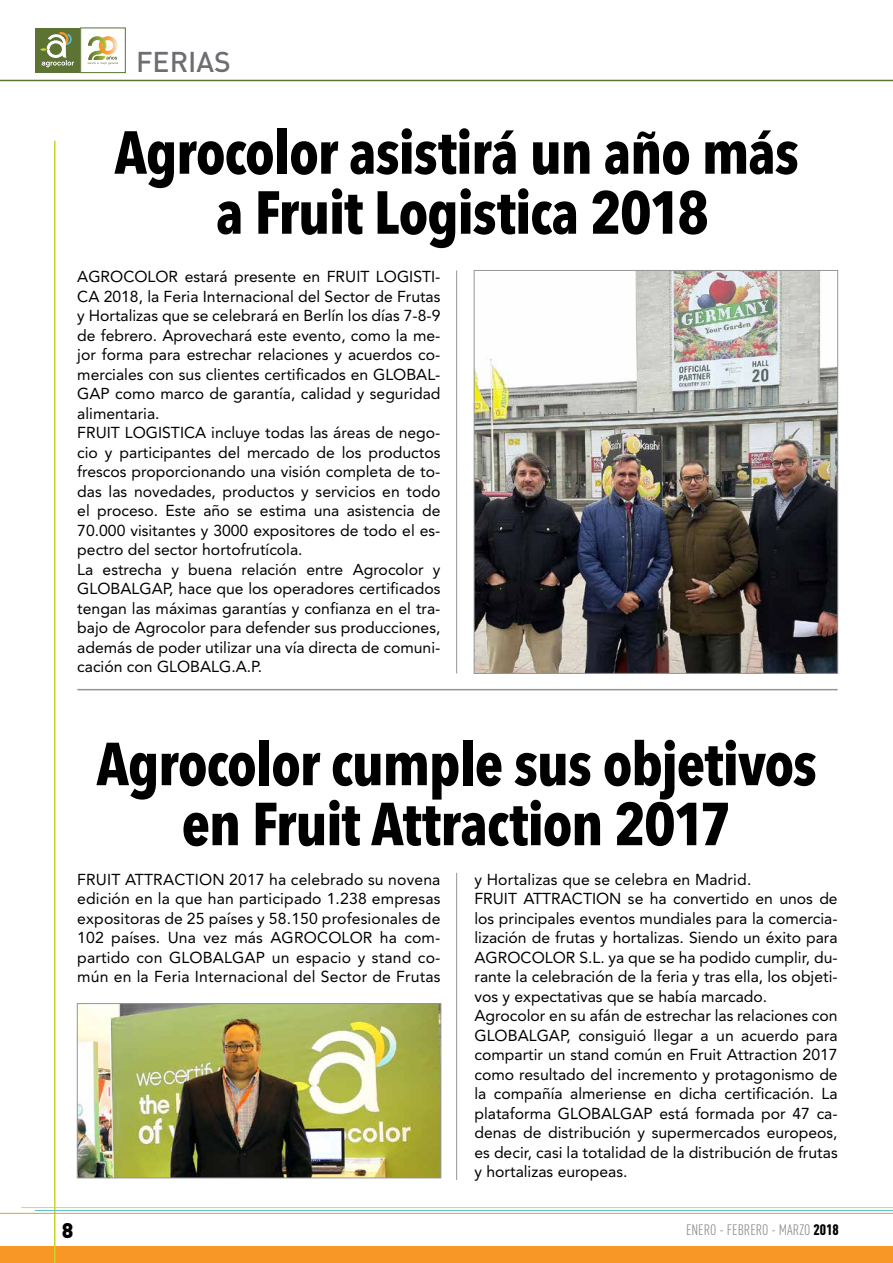
<style>
.page{position:relative;width:893px;height:1263px;background:#fff}
.page>*{position:absolute;margin:0;border:0;box-sizing:border-box;transform-origin:0 0}
.t1{font:700 60px/60px "Avenir Next Condensed";letter-spacing:-.02em;color:#000;text-align:center}
.t2{font:500 28.35px "DIN";color:#6d6e71}
.t3{font:900 21px "DIN";color:#000}
.t4{font:15.75px/19.5px "Avenir LT Std";color:#000}
.t5{font:15px "DIN Cond";color:#939598}
.s1{font-weight:900;color:#000}
</style>
<div class="page">
<div style="left:0;top:1246px;width:893px;height:17px;background:#f89725"></div>
<hr style="left:54px;top:141px;width:2px;height:1122px;background:#cad32b">
<hr style="left:21px;top:1207px;width:872px;height:1px;background:#fed401">
<hr style="left:0;top:1213px;width:893px;height:1px;background:#f29a1f">
<hr style="left:0;top:80px;width:893px;height:1px;background:#5e7333">
<hr style="left:35px;top:1210px;width:858px;height:1px;background:#57c0d9">
<div style="left:35px;top:28px;width:45px;height:45px;background:#5c7334"></div>
<svg style="left:40px;top:32px;width:34px;height:35px"></svg>
<svg style="left:88px;top:36px;width:30px;height:29px"></svg>
<hr style="left:77px;top:689px;width:761px;height:1px;background:#939598">
<img style="left:476px;top:272px;width:360px;height:400px">
<div style="left:474px;top:270px;width:364px;height:404px;border:1px solid #939598"></div>
<img style="left:79px;top:1005px;width:360px;height:171px">
<div style="left:77px;top:1003px;width:364px;height:175px;border:1px solid #939598"></div>
<hr style="left:456px;top:270px;width:1px;height:403px;background:#939598">
<hr style="left:456px;top:873px;width:1px;height:307px;background:#939598">
<h2 class="t2" style="left:136px;top:44px;width:96px">FERIAS</h2>
<h1 class="t1" style="left:114px;top:122px;width:686px">Agrocolor asistirá un año más a Fruit Logistica 2018</h1>
<p class="t4" style="left:77px;top:267px;width:365px">AGROCOLOR estará presente en FRUIT LOGISTI-CA 2018, la Feria Internacional del Sector de Frutas y Hortalizas que se celebrará en Berlín los días 7-8-9 de febrero. Aprovechará este evento, como la me&shy;jor forma para estrechar relaciones y acuerdos co&shy;merciales con sus clientes certificados en GLOBAL-GAP como marco de garantía, calidad y seguridad alimentaria.<br>FRUIT LOGISTICA incluye todas las áreas de nego&shy;cio y participantes del mercado de los productos frescos proporcionando una visión completa de to&shy;das las novedades, productos y servicios en todo el proceso. Este año se estima una asistencia de 70.000 visitantes y 3000 expositores de todo el es&shy;pectro del sector hortofrutícola.<br>La estrecha y buena relación entre Agrocolor y GLOBALGAP, hace que los operadores certificados tengan las máximas garantías y confianza en el tra&shy;bajo de Agrocolor para defender sus producciones, además de poder utilizar una vía directa de comuni&shy;cación con GLOBALG.A.P.</p>
<h1 class="t1" style="left:96px;top:734px;width:722px">Agrocolor cumple sus objetivos en Fruit Attraction 2017</h1>
<p class="t4" style="left:77px;top:870px;width:365px;text-align:justify">FRUIT ATTRACTION 2017 ha celebrado su novena edición en la que han participado 1.238 empresas expositoras de 25 países y 58.150 profesionales de 102 países. Una vez más AGROCOLOR ha com&shy;partido con GLOBALGAP un espacio y stand co&shy;mún en la Feria Internacional del Sector de Frutas</p>
<p class="t4" style="left:474px;top:870px;width:365px">y Hortalizas que se celebra en Madrid.<br>FRUIT ATTRACTION se ha convertido en unos de los principales eventos mundiales para la comercia&shy;lización de frutas y hortalizas. Siendo un éxito para AGROCOLOR S.L. ya que se ha podido cumplir, du&shy;rante la celebración de la feria y tras ella, los objeti&shy;vos y expectativas que se había marcado.<br>Agrocolor en su afán de estrechar las relaciones con GLOBALGAP, consiguió llegar a un acuerdo para compartir un stand común en Fruit Attraction 2017 como resultado del incremento y protagonismo de la compañía almeriense en dicha certificación. La plataforma GLOBALGAP está formada por 47 ca&shy;denas de distribución y supermercados europeos, es decir, casi la totalidad de la distribución de frutas y hortalizas europeas.</p>
<h3 class="t3" style="left:62px;top:1217px;width:13px">8</h3>
<p class="t5" style="left:686px;top:1221px;width:154px">ENERO - FEBRERO - MARZO <span class="s1">2018</span></p>
</div>
